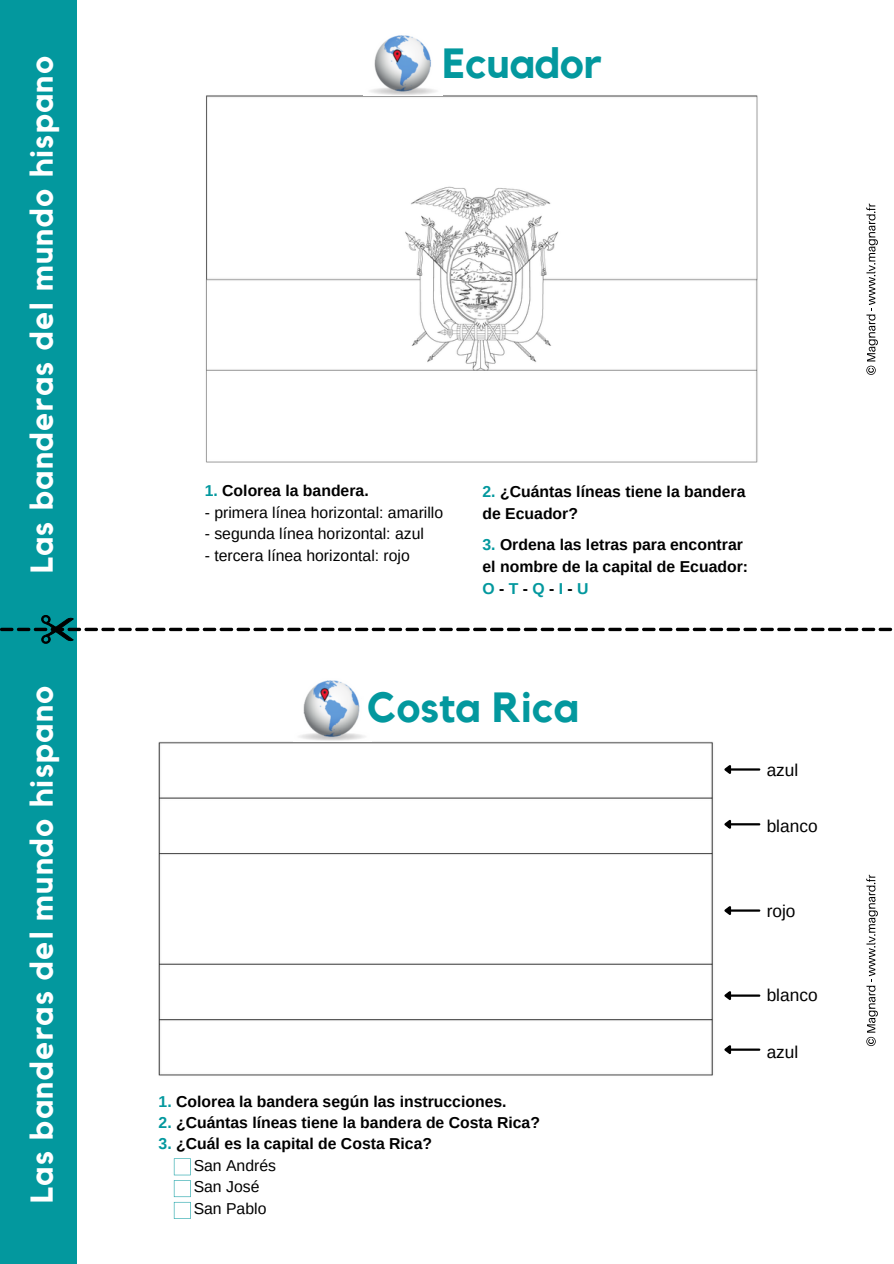
<style>
.page{position:relative;width:894px;height:1264px;background:#fff}
.page>*{position:absolute;margin:0;border:0;box-sizing:border-box;transform-origin:0 0}
.t1{font:700 42px "Kollektif";color:#03989e}
.t2{font:700 31.5px "Kollektif";letter-spacing:.045em;color:#fff}
.t3{font:17.25px "Arimo";color:#000}
.t4{font:700 15.75px/21.5px "Arimo";color:#000}
.t5{font:15.75px "Arimo";color:#000}
.s1{color:#03989e}
.s2{font-weight:400}
</style>
<div class="page">
<img style="left:205px;top:95px;width:553px;height:368px">
<img style="left:158px;top:741px;width:555px;height:335px">
<div style="left:0;top:629px;width:77px;height:634px;background:#03989e"></div>
<div style="left:0;top:0;width:77px;height:629px;background:#03989e"></div>
<svg style="left:0;top:615px;width:893px;height:28px"></svg>
<hr style="left:730px;top:768px;width:29px;height:2px;background:#000">
<svg style="left:724px;top:765px;width:8px;height:9px"></svg>
<hr style="left:730px;top:823px;width:29px;height:2px;background:#000">
<svg style="left:724px;top:819px;width:8px;height:10px"></svg>
<hr style="left:730px;top:909px;width:29px;height:2px;background:#000">
<svg style="left:724px;top:906px;width:8px;height:9px"></svg>
<hr style="left:730px;top:994px;width:29px;height:2px;background:#000">
<svg style="left:724px;top:991px;width:8px;height:9px"></svg>
<hr style="left:730px;top:1048px;width:29px;height:2px;background:#000">
<svg style="left:724px;top:1045px;width:8px;height:10px"></svg>
<svg style="left:174px;top:1158px;width:17px;height:60px"></svg>
<img style="left:370px;top:35px;width:67px;height:60px">
<img style="left:293px;top:680px;width:79px;height:62px">
<svg style="left:866px;top:203px;width:11px;height:172px"></svg>
<svg style="left:866px;top:874px;width:11px;height:172px"></svg>
<h2 class="t2" style="left:27px;top:573px;width:519px;rotate:-90deg">Las banderas del mundo hispano</h2>
<h2 class="t2" style="left:27px;top:1202px;width:519px;rotate:-90deg">Las banderas del mundo hispano</h2>
<h1 class="t1" style="left:442px;top:44px;width:160px">Ecuador</h1>
<p class="t4" style="left:205px;top:480px;width:165px"><span class="s1">1.</span> Colorea la bandera.</p>
<p class="t5" style="left:205px;top:503px;width:240px">- primera línea horizontal: amarillo</p>
<p class="t5" style="left:205px;top:525px;width:221px">- segunda línea horizontal: azul</p>
<p class="t5" style="left:205px;top:546px;width:207px">- tercera línea horizontal: rojo</p>
<p class="t4" style="left:482px;top:480px;width:264px;line-height:21.9px"><span class="s1">2.</span> ¿Cuántas líneas tiene la bandera de Ecuador?</p>
<p class="t4" style="left:482px;top:533px;width:267px;line-height:21.9px"><span class="s1">3.</span> Ordena las letras para encontrar el nombre de la capital de Ecuador:<br><span class="s1">O</span> - <span class="s1">T</span> - <span class="s1">Q</span> - <span class="s1">I</span> - <span class="s1">U</span></p>
<h1 class="t1" style="left:367px;top:688px;width:213px">Costa Rica</h1>
<p class="t4" style="left:158px;top:1090px;width:349px"><span class="s1">1.</span> Colorea la bandera según las instrucciones.</p>
<p class="t4" style="left:158px;top:1111px;width:383px"><span class="s1">2.</span> ¿Cuántas líneas tiene la bandera de Costa Rica?</p>
<p class="t4" style="left:194px;top:1133px;width:240px;text-indent:-35px"><span class="s1">3.</span> ¿Cuál es la capital de Costa Rica?<br><span class="s2">San Andrés<br>San José<br>San Pablo</span></p>
<p class="t3" style="left:766px;top:760px;width:33px">azul</p>
<p class="t3" style="left:766px;top:816px;width:52px">blanco</p>
<p class="t3" style="left:766px;top:901px;width:30px">rojo</p>
<p class="t3" style="left:766px;top:985px;width:52px">blanco</p>
<p class="t3" style="left:766px;top:1042px;width:33px">azul</p>
</div>
